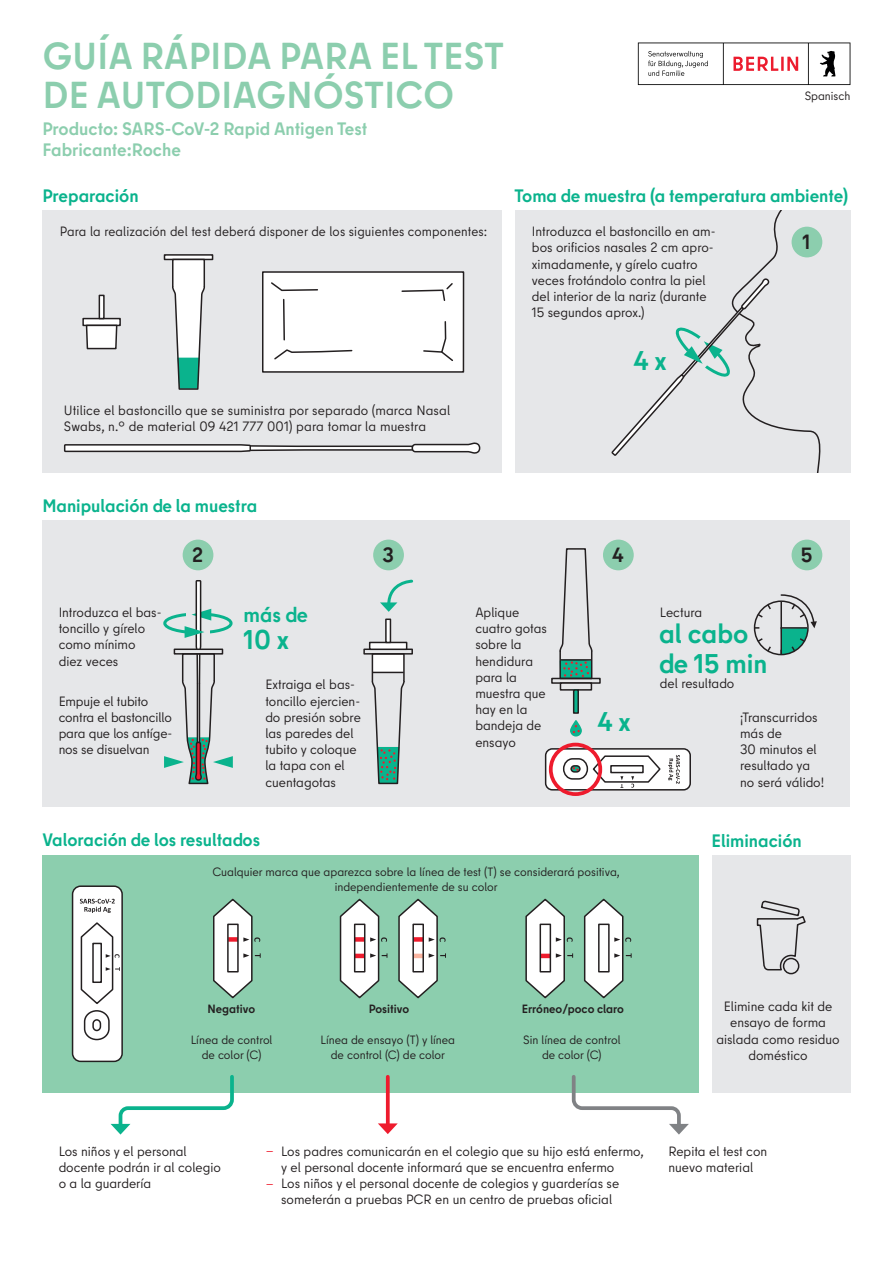
<style>
.page{position:relative;width:893px;height:1263px;background:#fff}
.page>*{position:absolute;margin:0;border:0;box-sizing:border-box;transform-origin:0 0}
.t1{font:700 37.5px/39px "Berlin Type";letter-spacing:.01em;color:#8cceae}
.t2{font:700 27px/30px "Berlin Type";color:#0ab38d}
.t3{font:700 21px "Berlin Type";color:#0ab38d}
.t4{font:700 20.55px "Berlin Type";color:#231f20}
.t5{font:700 18px "Berlin Type";color:#0ab38d}
.t6{font:700 18px/21.6px "Berlin Type";color:#8cceae}
.t7{font:13.5px/16.2px "Berlin Type";color:#231f20}
.t8{font:12px/14.4px "Berlin Type";color:#231f20;text-align:center}
.t9{font:700 12px "Berlin Type";color:#231f20}
.s1{font-weight:700;font-size:9px;color:#ee1b2d}
</style>
<div class="page">
<svg style="left:638px;top:43px;width:212px;height:42px"></svg>
<div style="left:43px;top:520px;width:807px;height:287px;background:#e6e7e9"></div>
<div style="left:43px;top:855px;width:656px;height:238px;background:#8cceae"></div>
<div style="left:711px;top:855px;width:139px;height:238px;background:#e6e7e9"></div>
<div style="left:373px;top:540px;width:31px;height:30px;background:#8cceae;border-radius:50%"></div>
<div style="left:603px;top:540px;width:31px;height:30px;background:#8cceae;border-radius:50%"></div>
<div style="left:792px;top:540px;width:30px;height:30px;background:#8cceae;border-radius:50%"></div>
<svg style="left:571px;top:721px;width:10px;height:15px"></svg>
<div style="left:570px;top:720px;width:12px;height:16px;border:2px solid #0ab38d;border-radius:5px"></div>
<svg style="left:573px;top:725px;width:7px;height:8px"></svg>
<svg style="left:386px;top:1077px;width:4px;height:46px"></svg>
<svg style="left:378px;top:1123px;width:20px;height:11px"></svg>
<svg style="left:756px;top:900px;width:50px;height:71px"></svg>
<div style="left:783px;top:958px;width:16px;height:16px;border:2px solid #231f20;border-radius:50%"></div>
<svg style="left:571px;top:1075px;width:118px;height:59px"></svg>
<div style="left:754px;top:600px;width:55px;height:55px;border:2px solid #231f20;border-radius:50%"></div>
<svg style="left:757px;top:637px;width:15px;height:15px"></svg>
<svg style="left:757px;top:603px;width:15px;height:16px"></svg>
<div style="left:183px;top:540px;width:30px;height:30px;background:#8cceae;border-radius:50%"></div>
<svg style="left:780px;top:594px;width:37px;height:61px"></svg>
<div style="left:514px;top:210px;width:336px;height:262px;background:#e6e7e9"></div>
<svg style="left:611px;top:210px;width:212px;height:262px"></svg>
<div style="left:792px;top:227px;width:30px;height:30px;background:#8cceae;border-radius:50%"></div>
<div style="left:43px;top:210px;width:459px;height:262px;background:#e6e7e9"></div>
<div style="left:73px;top:886px;width:49px;height:175px;background:#fff;border-radius:8px"></div>
<div style="left:72px;top:885px;width:51px;height:177px;border:2px solid #231f20;border-radius:8px"></div>
<svg style="left:398px;top:898px;width:48px;height:101px"></svg>
<div style="left:413px;top:937px;width:10px;height:5px;background:#ee1b2d"></div>
<svg style="left:339px;top:898px;width:48px;height:101px"></svg>
<div style="left:355px;top:937px;width:10px;height:5px;background:#ee1b2d"></div>
<hr style="left:355px;top:954px;width:10px;height:4px;background:#ee1b2d">
<hr style="left:413px;top:954px;width:10px;height:4px;background:#f9b4a0">
<div style="left:354px;top:923px;width:11px;height:49px;border:2px solid #231f20"></div>
<svg style="left:583px;top:898px;width:49px;height:101px"></svg>
<div style="left:598px;top:923px;width:12px;height:49px;border:2px solid #231f20"></div>
<svg style="left:525px;top:898px;width:48px;height:101px"></svg>
<div style="left:412px;top:923px;width:12px;height:49px;border:2px solid #231f20"></div>
<hr style="left:540px;top:954px;width:10px;height:4px;background:#ee1b2d">
<div style="left:540px;top:923px;width:11px;height:49px;border:2px solid #231f20"></div>
<div style="left:546px;top:749px;width:144px;height:41px;background:#fff;border-radius:7px"></div>
<div style="left:545px;top:748px;width:146px;height:42px;border:2px solid #231f20;border-radius:7px"></div>
<div style="left:563px;top:758px;width:25px;height:22px;border:2px solid #231f20;border-radius:9px"></div>
<div style="left:570px;top:765px;width:11px;height:8px;border:2px solid #231f20;border-radius:3px"></div>
<svg style="left:668px;top:755px;width:12px;height:29px"></svg>
<svg style="left:591px;top:754px;width:71px;height:34px"></svg>
<div style="left:549px;top:743px;width:53px;height:53px;border:4px solid #ee1b2d;border-radius:50%"></div>
<svg style="left:573px;top:767px;width:6px;height:4px"></svg>
<svg style="left:79px;top:580px;width:182px;height:554px"></svg>
<div style="left:363px;top:648px;width:50px;height:7px;border:2px solid #231f20"></div>
<div style="left:369px;top:642px;width:38px;height:8px;border:2px solid #231f20"></div>
<svg style="left:371px;top:579px;width:43px;height:206px"></svg>
<hr style="left:373px;top:672px;width:30px;height:1px;background:#231f20">
<div style="left:551px;top:678px;width:50px;height:6px;border:2px solid #231f20"></div>
<svg style="left:558px;top:548px;width:35px;height:166px"></svg>
<hr style="left:561px;top:659px;width:30px;height:2px;background:#231f20">
<div style="left:83px;top:319px;width:37px;height:6px;background:#fff"></div>
<div style="left:82px;top:318px;width:39px;height:8px;border:2px solid #231f20"></div>
<div style="left:99px;top:295px;width:6px;height:24px;border:2px solid #231f20"></div>
<svg style="left:85px;top:324px;width:33px;height:26px"></svg>
<svg style="left:63px;top:443px;width:418px;height:11px"></svg>
<div style="left:263px;top:272px;width:200px;height:100px;background:#fff"></div>
<div style="left:262px;top:271px;width:202px;height:102px;border:2px solid #231f20"></div>
<svg style="left:271px;top:282px;width:47px;height:10px"></svg>
<svg style="left:283px;top:298px;width:2px;height:43px"></svg>
<svg style="left:274px;top:349px;width:79px;height:11px"></svg>
<svg style="left:401px;top:283px;width:52px;height:18px"></svg>
<svg style="left:423px;top:321px;width:30px;height:40px"></svg>
<div style="left:164px;top:254px;width:49px;height:6px;border:2px solid #231f20"></div>
<svg style="left:171px;top:254px;width:35px;height:136px"></svg>
<h1 class="t1" style="left:43px;top:36px;width:463px">GUÍA RÁPIDA PARA EL TEST<br>DE AUTODIAGNÓSTICO</h1>
<h3 class="t6" style="left:43px;top:118px;width:326px">Producto: SARS-CoV-2 Rapid Antigen Test<br>Fabricante:Roche</h3>
<p class="t8" style="left:805px;top:89px;width:47px">Spanisch</p>
<h3 class="t5" style="left:43px;top:184px;width:98px">Preparación</h3>
<p class="t7" style="left:60px;top:223px;width:429px">Para la realización del test deberá disponer de los siguientes componentes:</p>
<h3 class="t5" style="left:514px;top:184px;width:335px">Toma de muestra (a temperatura ambiente)</h3>
<p class="t7" style="left:532px;top:223px;width:185px">Introduzca el bastoncillo en am&shy;bos orificios nasales 2 cm apro&shy;ximadamente, y gírelo cuatro veces frotándolo contra la piel del interior de la nariz (durante<br>15 segundos aprox.)</p>
<h2 class="t2" style="left:634px;top:346px;width:35px">4 x</h2>
<h3 class="t4" style="left:803px;top:229px;width:9px">1</h3>
<p class="t7" style="left:64px;top:402px;width:388px">Utilice el bastoncillo que se suministra por separado (marca Nasal<br>Swabs, n.º de material 09 421 777 001) para tomar la muestra</p>
<h3 class="t5" style="left:43px;top:494px;width:216px">Manipulación de la muestra</h3>
<p class="t7" style="left:59px;top:604px;width:104px">Introduzca el bas&shy;toncillo y gírelo como mínimo diez veces</p>
<p class="t7" style="left:59px;top:693px;width:115px">Empuje el tubito contra el bastoncillo para que los antíge&shy;nos se disuelvan</p>
<h3 class="t4" style="left:192px;top:542px;width:13px">2</h3>
<h3 class="t3" style="left:244px;top:601px;width:66px">más de</h3>
<h2 class="t2" style="left:244px;top:625px;width:47px">10 x</h2>
<p class="t7" style="left:265px;top:677px;width:97px">Extraiga el bas&shy;toncillo ejercien&shy;do presión sobre las paredes del tubito y coloque la tapa con el cuentagotas</p>
<h3 class="t4" style="left:382px;top:542px;width:13px">3</h3>
<h3 class="t4" style="left:612px;top:542px;width:13px">4</h3>
<h3 class="t4" style="left:801px;top:542px;width:13px">5</h3>
<p class="t7" style="left:475px;top:604px;width:73px">Aplique cuatro gotas sobre la hendidura para la muestra que hay en la bandeja de ensayo</p>
<p class="t7" style="left:660px;top:604px;width:44px">Lectura</p>
<h2 class="t2" style="left:659px;top:618px;width:110px">al cabo de 15 min</h2>
<p class="t7" style="left:660px;top:675px;width:76px">del resultado</p>
<p class="t7" style="left:740px;top:709px;width:86px">¡Transcurridos más de<br>30 minutos el resultado ya no será válido!</p>
<h2 class="t2" style="left:598px;top:707px;width:35px">4 x</h2>
<h3 class="t5" style="left:43px;top:828px;width:219px">Valoración de los resultados</h3>
<h3 class="t5" style="left:711px;top:829px;width:92px">Eliminación</h3>
<p class="t8" style="left:212px;top:865px;width:409px">Cualquier marca que aparezca sobre la línea de test (T) se considerará positiva, independientemente de su color</p>
<p class="t9" style="left:208px;top:1001px;width:49px">Negativo</p>
<p class="t9" style="left:369px;top:1001px;width:42px">Positivo</p>
<p class="t9" style="left:522px;top:1001px;width:104px">Erróneo/poco claro</p>
<p class="t8" style="left:191px;top:1033px;width:83px">Línea de control de color (C)</p>
<p class="t8" style="left:320px;top:1033px;width:136px">Línea de ensayo (T) y línea de control (C) de color</p>
<p class="t8" style="left:523px;top:1033px;width:99px">Sin línea de control de color (C)</p>
<p class="t7" style="left:716px;top:998px;width:125px;text-align:center">Elimine cada kit de ensayo de forma aislada como residuo doméstico</p>
<p class="t7" style="left:281px;top:1143px;width:364px;text-indent:-15px"><span class="s1">—</span> Los padres comunicarán en el colegio que su hijo está enfermo, y el personal docente informará que se encuentra enfermo</p>
<p class="t7" style="left:266px;top:1175px;width:355px;text-align:center"><span class="s1">—</span> Los niños y el personal docente de colegios y guarderías se someterán a pruebas PCR en un centro de pruebas oficial</p>
<p class="t7" style="left:59px;top:1143px;width:164px">Los niños y el personal docente podrán ir al colegio o a la guardería</p>
<p class="t7" style="left:668px;top:1143px;width:100px">Repita el test con nuevo material</p>
</div>
